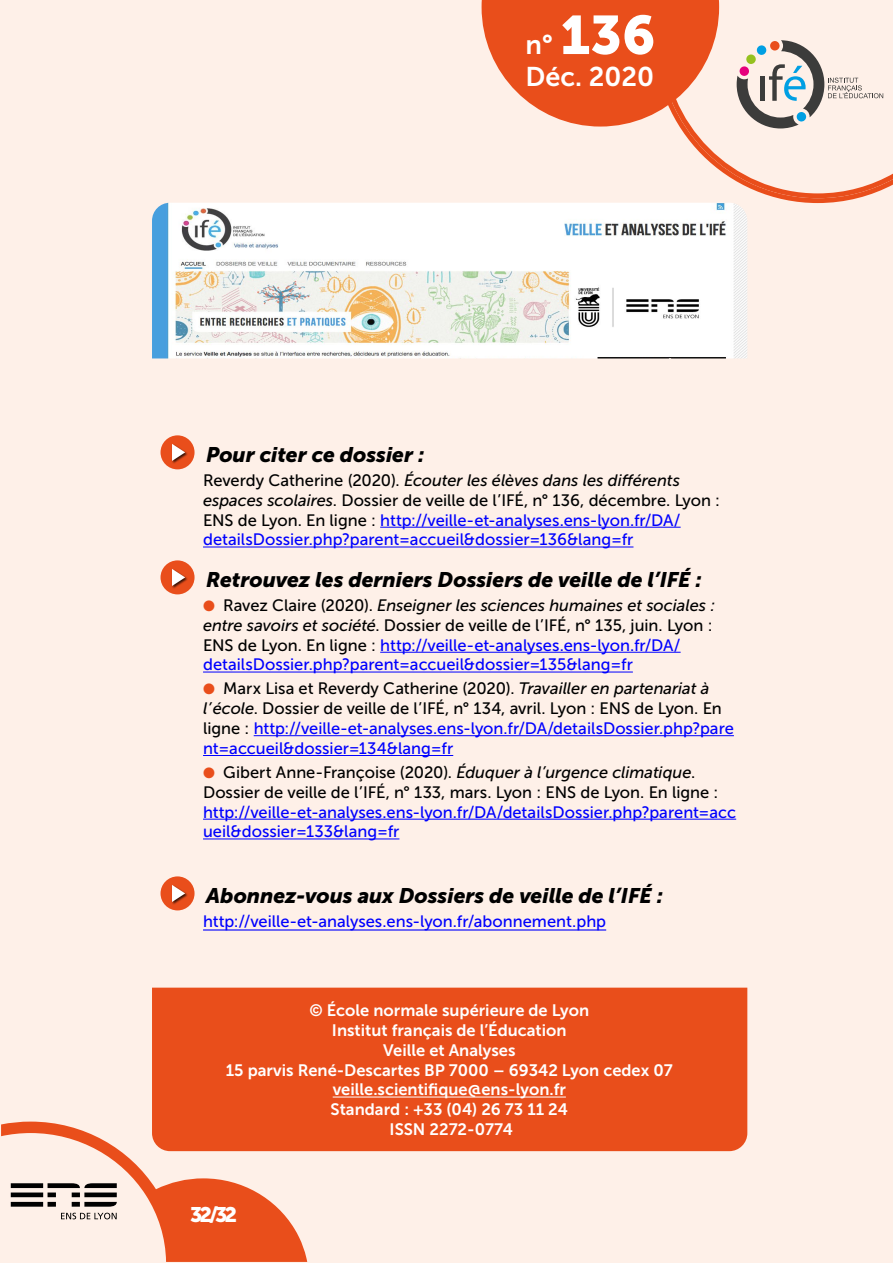
<style>
.page{position:relative;width:893px;height:1263px;background:#fef0e8}
.page>*{position:absolute;margin:0;border:0;box-sizing:border-box;transform-origin:0 0}
.t1{font:54px "Museo Sans 900";color:#fff}
.t2{font:27px "Museo Sans 700";color:#fff}
.t3{font:italic 21px "Museo Sans 900";letter-spacing:-.005em;color:#000}
.t4{font:21px "Museo Sans 900";color:#fff}
.t5{font:16.5px/19.8px "Museo Sans 500";color:#00f}
.t6{font:16.5px/19.8px "Museo Sans 700";color:#fff;text-align:center}
.t7{font:16.5px/19.8px "Museo Sans 500";color:#000}
.s1{font-family:"Museo Sans 700";font-size:27px}
.s2{color:#000}
.s3{font-style:italic;color:#000}
.s4{color:#e94e1b}
.s5{font-style:italic}
</style>
<div class="page">
<svg style="left:482px;top:0;width:172px;height:127px;background:#ec6639"></svg>
<svg style="left:654px;top:0;width:204px;height:203px"></svg>
<svg style="left:659px;top:0;width:234px;height:198px"></svg>
<svg style="left:1px;top:1121px;width:306px;height:141px"></svg>
<div style="left:152px;top:988px;width:595px;height:163px;background:#e94e1b"></div>
<hr style="left:333px;top:1096px;width:233px;height:1px;background:#fff">
<hr style="left:380px;top:527px;width:301px;height:1px;background:#00f">
<hr style="left:203px;top:547px;width:430px;height:1px;background:#00f">
<hr style="left:380px;top:652px;width:301px;height:1px;background:#00f">
<hr style="left:203px;top:672px;width:430px;height:1px;background:#00f">
<hr style="left:254px;top:735px;width:480px;height:1px;background:#00f">
<hr style="left:203px;top:755px;width:250px;height:1px;background:#00f">
<hr style="left:203px;top:819px;width:533px;height:1px;background:#00f">
<hr style="left:203px;top:838px;width:196px;height:1px;background:#00f">
<hr style="left:203px;top:929px;width:403px;height:1px;background:#00f">
<div style="left:161px;top:435px;width:34px;height:34px;background:#e94e1b;border-radius:50%"></div>
<div style="left:171px;top:443px;width:18px;height:21px;background:#000;opacity:.75"></div>
<svg style="left:172px;top:444px;width:13px;height:17px"></svg>
<div style="left:161px;top:560px;width:34px;height:34px;background:#e94e1b;border-radius:50%"></div>
<div style="left:171px;top:568px;width:18px;height:21px;background:#000;opacity:.75"></div>
<svg style="left:172px;top:569px;width:13px;height:17px"></svg>
<div style="left:161px;top:876px;width:34px;height:34px;background:#e94e1b;border-radius:50%"></div>
<div style="left:171px;top:884px;width:18px;height:21px;background:#000;opacity:.75"></div>
<svg style="left:172px;top:885px;width:13px;height:17px"></svg>
<img style="left:152px;top:203px;width:595px;height:155px">
<svg style="left:737px;top:40px;width:146px;height:88px"></svg>
<div style="left:746px;top:54px;width:10px;height:10px;background:#95c11f;border-radius:50%"></div>
<svg style="left:756px;top:45px;width:11px;height:10px"></svg>
<div style="left:770px;top:41px;width:10px;height:10px;background:#e94e1b;border-radius:50%"></div>
<svg style="left:796px;top:112px;width:10px;height:10px"></svg>
<div style="left:739px;top:66px;width:10px;height:10px;background:#e6007d;border-radius:50%"></div>
<h1 class="t1" style="left:526px;top:4px;width:131px"><span class="s1">n°</span> 136</h1>
<h2 class="t2" style="left:526px;top:62px;width:130px">Déc. 2020</h2>
<p class="t3" style="left:206px;top:443px;width:220px">Pour citer ce dossier :</p>
<p class="t5" style="left:203px;top:470px;width:519px"><span class="s2">Reverdy Catherine (2020).</span> <span class="s3">Écouter les élèves dans les différents espaces scolaires</span><span class="s2">. Dossier de veille de l’IFÉ, n° 136, décembre. Lyon :<br>ENS de Lyon. En ligne :</span> http://veille-et-analyses.ens-lyon.fr/DA/ detailsDossier.php?parent=accueil&amp;dossier=136&amp;lang=fr</p>
<p class="t3" style="left:206px;top:568px;width:497px">Retrouvez les derniers Dossiers de veille de l’IFÉ :</p>
<p class="t5" style="left:203px;top:595px;width:514px"><span class="s4">●</span> <span class="s2">Ravez Claire (2020).</span> <span class="s3">Enseigner les sciences humaines et sociales : entre savoirs et société</span><span class="s2">. Dossier de veille de l’IFÉ, n° 135, juin. Lyon :<br>ENS de Lyon. En ligne :</span> http://veille-et-analyses.ens-lyon.fr/DA/ detailsDossier.php?parent=accueil&amp;dossier=135&amp;lang=fr</p>
<p class="t5" style="left:203px;top:679px;width:532px"><span class="s4">●</span> <span class="s2">Marx Lisa et Reverdy Catherine (2020).</span> <span class="s3">Travailler en partenariat à l’école</span><span class="s2">. Dossier de veille de l’IFÉ, n° 134, avril. Lyon : ENS de Lyon. En ligne :</span> http://veille-et-analyses.ens-lyon.fr/DA/detailsDossier.php?pare nt=accueil&amp;dossier=134&amp;lang=fr</p>
<p class="t7" style="left:203px;top:762px;width:517px"><span class="s4">●</span> Gibert Anne-Françoise (2020). <span class="s5">Éduquer à l’urgence climatique</span>.<br>Dossier de veille de l’IFÉ, n° 133, mars. Lyon : ENS de Lyon. En ligne :</p>
<p class="t5" style="left:203px;top:802px;width:535px">http://veille-et-analyses.ens-lyon.fr/DA/detailsDossier.php?parent=acc ueil&amp;dossier=133&amp;lang=fr</p>
<p class="t3" style="left:206px;top:884px;width:458px">Abonnez-vous aux Dossiers de veille de l’IFÉ :</p>
<p class="t5" style="left:203px;top:911px;width:405px">http://veille-et-analyses.ens-lyon.fr/abonnement.php</p>
<p class="t6" style="left:226px;top:1000px;width:448px">© École normale supérieure de Lyon<br>Institut français de l’Éducation<br>Veille et Analyses<br>15 parvis René-Descartes BP 7000 – 69342 Lyon cedex 07 veille.scientifique@ens-lyon.fr<br>Standard : +33 (04) 26 73 11 24<br>ISSN 2272-0774</p>
<p class="t4" style="left:190px;top:1203px;width:48px">32/32</p>
</div>
